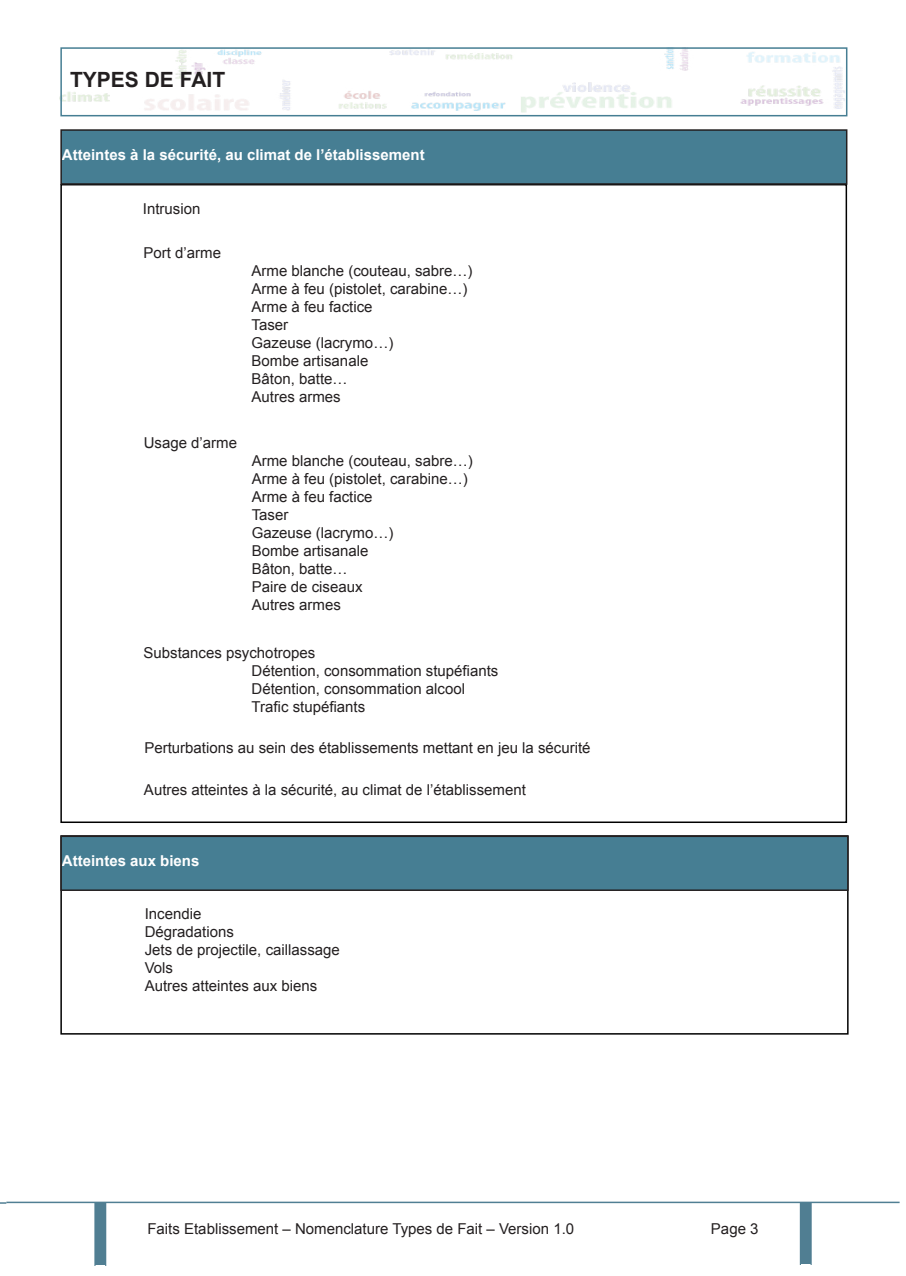
<style>
.page{position:relative;width:906px;height:1276px;background:#fff}
.page>*{position:absolute;margin:0;border:0;box-sizing:border-box;transform-origin:0 0}
.t1{font:700 21px "Arial";color:#231f20}
.t2{font:15px "Arial";color:#231f20}
.t3{font:700 15px "Arial";color:#fff}
</style>
<div class="page">
<img style="left:63px;top:50px;width:781px;height:63px">
<div style="left:61px;top:130px;width:785px;height:54px;background:#467e93"></div>
<div style="left:60px;top:129px;width:787px;height:56px;border:2px solid #231f20"></div>
<div style="left:60px;top:47px;width:787px;height:69px;border:2px solid #467e93"></div>
<div style="left:60px;top:835px;width:788px;height:199px;border:2px solid #000"></div>
<div style="left:61px;top:836px;width:787px;height:54px;background:#467e93"></div>
<div style="left:60px;top:835px;width:788px;height:56px;border:2px solid #231f20"></div>
<svg style="left:94px;top:1203px;width:12px;height:62px"></svg>
<svg style="left:800px;top:1203px;width:11px;height:61px"></svg>
<hr style="left:6px;top:1201px;width:893px;height:2px;background:#507f93">
<p class="t1" style="left:70px;top:66px;width:157px">TYPES DE FAIT</p>
<p class="t3" style="left:62px;top:144px;width:364px">Atteintes à la sécurité, au climat de l’établissement</p>
<p class="t2" style="left:143px;top:199px;width:59px">Intrusion</p>
<p class="t2" style="left:144px;top:242px;width:79px">Port d’arme</p>
<p class="t2" style="left:144px;top:433px;width:95px">Usage d’arme</p>
<p class="t2" style="left:252px;top:260px;width:222px">Arme blanche (couteau, sabre…)</p>
<p class="t2" style="left:252px;top:278px;width:217px">Arme à feu (pistolet, carabine…)</p>
<p class="t2" style="left:252px;top:296px;width:122px">Arme à feu factice</p>
<p class="t2" style="left:252px;top:314px;width:38px">Taser</p>
<p class="t2" style="left:252px;top:332px;width:143px">Gazeuse (lacrymo…)</p>
<p class="t2" style="left:252px;top:350px;width:118px">Bombe artisanale</p>
<p class="t2" style="left:252px;top:368px;width:97px">Bâton, batte…</p>
<p class="t2" style="left:252px;top:386px;width:91px">Autres armes</p>
<p class="t2" style="left:252px;top:451px;width:222px">Arme blanche (couteau, sabre…)</p>
<p class="t2" style="left:252px;top:469px;width:217px">Arme à feu (pistolet, carabine…)</p>
<p class="t2" style="left:252px;top:487px;width:122px">Arme à feu factice</p>
<p class="t2" style="left:252px;top:505px;width:38px">Taser</p>
<p class="t2" style="left:252px;top:523px;width:143px">Gazeuse (lacrymo…)</p>
<p class="t2" style="left:252px;top:541px;width:118px">Bombe artisanale</p>
<p class="t2" style="left:252px;top:559px;width:97px">Bâton, batte…</p>
<p class="t2" style="left:252px;top:577px;width:112px">Paire de ciseaux</p>
<p class="t2" style="left:252px;top:595px;width:91px">Autres armes</p>
<p class="t2" style="left:144px;top:643px;width:173px">Substances psychotropes</p>
<p class="t2" style="left:252px;top:661px;width:248px">Détention, consommation stupéfiants</p>
<p class="t2" style="left:252px;top:679px;width:215px">Détention, consommation alcool</p>
<p class="t2" style="left:252px;top:697px;width:115px">Trafic stupéfiants</p>
<p class="t2" style="left:144px;top:738px;width:448px">Perturbations au sein des établissements mettant en jeu la sécurité</p>
<p class="t2" style="left:144px;top:779px;width:383px">Autres atteintes à la sécurité, au climat de l’établissement</p>
<p class="t3" style="left:62px;top:851px;width:139px">Atteintes aux biens</p>
<p class="t2" style="left:145px;top:904px;width:58px">Incendie</p>
<p class="t2" style="left:145px;top:922px;width:91px">Dégradations</p>
<p class="t2" style="left:145px;top:940px;width:197px">Jets de projectile, caillassage</p>
<p class="t2" style="left:145px;top:958px;width:30px">Vols</p>
<p class="t2" style="left:145px;top:976px;width:174px">Autres atteintes aux biens</p>
<p class="t2" style="left:147px;top:1219px;width:428px">Faits Etablissement – Nomenclature Types de Fait – Version 1.0</p>
<p class="t2" style="left:711px;top:1219px;width:49px">Page 3</p>
</div>
